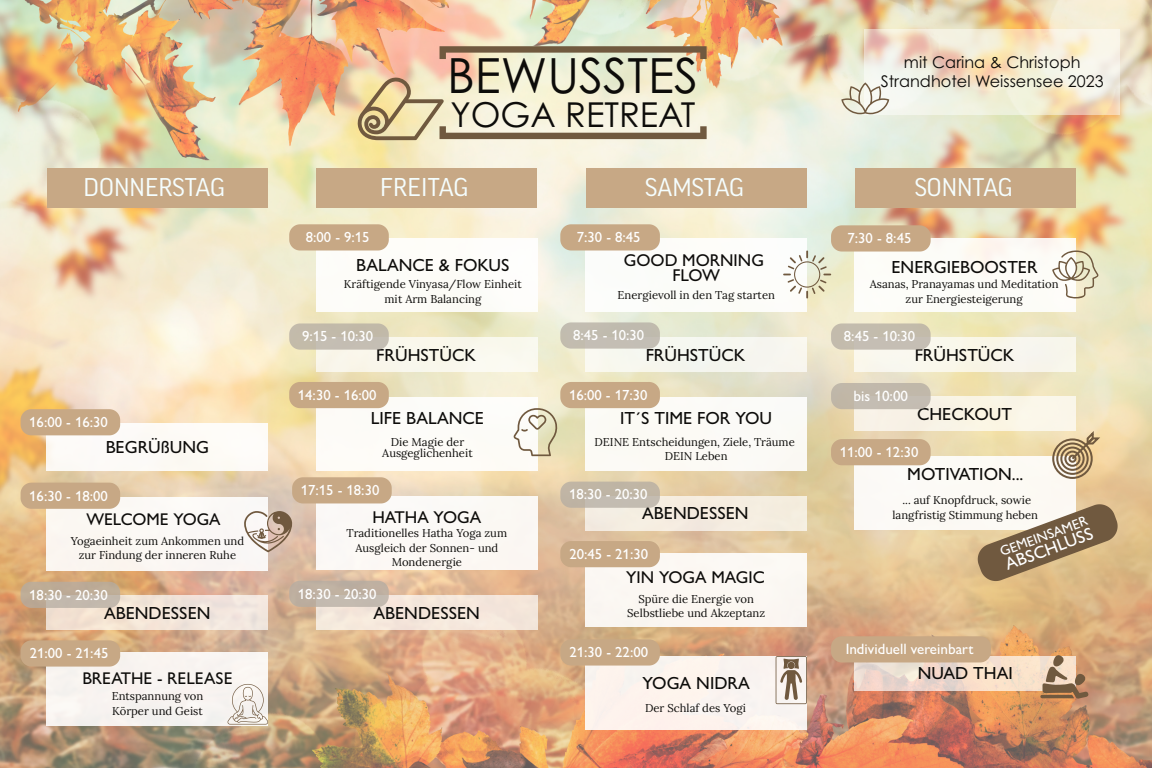
<style>
.page{position:relative;width:1152px;height:768px;background:#fff}
.page>*{position:absolute;margin:0;border:0;box-sizing:border-box;transform-origin:0 0}
.t1{font:48.4px "Century Gothic Pro";color:#0d0c0a}
.t2{font:34.4px "Century Gothic Pro";color:#0d0c0a}
.t3{font:24.8px "Good Pro";color:#f5fefe}
.t4{font:500 17.6px "Gill Sans Nova";color:#0d0c0a}
.t5{font:500 17.6px "Gill Sans Nova";color:#fff}
.t6{font:500 17.2px/14.8px "Gill Sans Nova";color:#0d0c0a;text-align:center}
.t7{font:16px/19.2px "Century Gothic Pro";color:#0d0c0a;text-align:center}
.t8{font:500 15.2px "Gill Sans Nova";color:#fff}
.t9{font:500 14.8px "Gill Sans Nova";color:#fff}
.t10{font:500 14px "Gill Sans Nova";color:#fff}
.t11{font:11.2px/14.8px "Lora";color:#0d0c0a;text-align:center}
</style>
<div class="page">
<img style="left:0;top:0;width:1152px;height:768px">
<div style="left:316px;top:168px;width:221px;height:39px;background:#c7a885"></div>
<div style="left:47px;top:168px;width:221px;height:39px;background:#c7a885"></div>
<div style="left:47px;top:652px;width:221px;height:74px;background:#f8f3f0"></div>
<div style="left:47px;top:497px;width:221px;height:74px;background:#fbf7f4"></div>
<div style="left:854px;top:238px;width:221px;height:74px;background:#fdfcf7"></div>
<div style="left:855px;top:456px;width:221px;height:74px;background:#fcfaf5"></div>
<svg style="left:865px;top:29px;width:255px;height:85px"></svg>
<div style="left:585px;top:656px;width:221px;height:74px;background:#fdf3ee"></div>
<div style="left:585px;top:397px;width:221px;height:74px;background:#fbfaf6"></div>
<div style="left:585px;top:553px;width:221px;height:74px;background:#fbf7f2"></div>
<div style="left:47px;top:423px;width:221px;height:48px;background:#fdfaf7"></div>
<div style="left:47px;top:596px;width:221px;height:34px;background:#f3e5da"></div>
<div style="left:585px;top:496px;width:221px;height:34px;background:#f5ede0"></div>
<svg style="left:855px;top:656px;width:185px;height:34px;fill:#f4dfcb"></svg>
<div style="left:586px;top:338px;width:221px;height:34px;background:#f6f7ef"></div>
<div style="left:855px;top:338px;width:221px;height:34px;background:#f8f6ec"></div>
<div style="left:854px;top:397px;width:221px;height:34px;background:#faf4e6"></div>
<div style="left:586px;top:168px;width:221px;height:39px;background:#c7a885"></div>
<div style="left:855px;top:168px;width:221px;height:39px;background:#c7a885"></div>
<svg style="left:560px;top:322px;width:100px;height:27px"></svg>
<svg style="left:831px;top:323px;width:100px;height:27px"></svg>
<div style="left:831px;top:383px;width:100px;height:26px;background:#c1b8ab"></div>
<svg style="left:21px;top:582px;width:99px;height:26px"></svg>
<div style="left:21px;top:483px;width:99px;height:26px;background:#c7a885"></div>
<div style="left:21px;top:409px;width:99px;height:26px;background:#c7a885"></div>
<div style="left:560px;top:541px;width:100px;height:26px;background:#c7a885"></div>
<div style="left:831px;top:439px;width:100px;height:26px;background:#c7a885"></div>
<div style="left:831px;top:636px;width:160px;height:26px;background:#c7a885"></div>
<svg style="left:978px;top:504px;width:140px;height:77px"></svg>
<svg style="left:560px;top:482px;width:100px;height:26px"></svg>
<svg style="left:21px;top:640px;width:99px;height:27px"></svg>
<svg style="left:560px;top:639px;width:100px;height:27px"></svg>
<div style="left:1052px;top:438px;width:41px;height:41px;border:2px solid #70593f;border-radius:50%"></div>
<div style="left:1056px;top:443px;width:33px;height:32px;border:2px solid #70593f;border-radius:50%"></div>
<div style="left:1060px;top:447px;width:25px;height:24px;border:2px solid #70593f;border-radius:50%"></div>
<div style="left:1064px;top:451px;width:17px;height:16px;border:2px solid #70593f;border-radius:50%"></div>
<div style="left:1068px;top:455px;width:9px;height:8px;border:2px solid #70593f;border-radius:50%"></div>
<svg style="left:1070px;top:429px;width:31px;height:33px"></svg>
<svg style="left:357px;top:46px;width:350px;height:94px"></svg>
<svg style="left:776px;top:656px;width:31px;height:48px"></svg>
<svg style="left:1040px;top:655px;width:48px;height:44px"></svg>
<svg style="left:227px;top:684px;width:41px;height:41px"></svg>
<svg style="left:244px;top:511px;width:48px;height:41px"></svg>
<svg style="left:841px;top:82px;width:48px;height:32px"></svg>
<div style="left:586px;top:238px;width:221px;height:74px;background:#fff"></div>
<svg style="left:1052px;top:251px;width:48px;height:49px"></svg>
<div style="left:316px;top:238px;width:221px;height:74px;background:#fdfcf8"></div>
<svg style="left:289px;top:224px;width:100px;height:27px"></svg>
<div style="left:316px;top:338px;width:221px;height:34px;background:#f9f7ec"></div>
<svg style="left:289px;top:323px;width:100px;height:27px"></svg>
<div style="left:316px;top:397px;width:221px;height:74px;background:#fdfcf8"></div>
<div style="left:289px;top:382px;width:100px;height:26px;background:#c7a885"></div>
<div style="left:316px;top:496px;width:221px;height:74px;background:#fbf8f5"></div>
<div style="left:316px;top:596px;width:221px;height:34px;background:#f4e6db"></div>
<svg style="left:289px;top:581px;width:100px;height:26px"></svg>
<svg style="left:560px;top:224px;width:100px;height:27px"></svg>
<svg style="left:783px;top:225px;width:148px;height:74px"></svg>
<svg style="left:514px;top:382px;width:146px;height:74px"></svg>
<svg style="left:292px;top:477px;width:100px;height:26px"></svg>
<h1 class="t1" style="left:447px;top:46px;width:253px">BEWUSSTES</h1>
<h2 class="t2" style="left:450px;top:93px;width:247px">YOGA RETREAT</h2>
<h3 class="t7" style="left:881px;top:52px;width:224px">mit Carina &amp; Christoph<br>Strandhotel Weissensee 2023</h3>
<h3 class="t3" style="left:84px;top:173px;width:143px">DONNERSTAG</h3>
<h3 class="t3" style="left:380px;top:173px;width:90px">FREITAG</h3>
<h3 class="t3" style="left:645px;top:173px;width:100px">SAMSTAG</h3>
<h3 class="t3" style="left:915px;top:173px;width:100px">SONNTAG</h3>
<h3 class="t9" style="left:306px;top:228px;width:65px">8:00 - 9:15</h3>
<h3 class="t9" style="left:577px;top:228px;width:65px">7:30 - 8:45</h3>
<h3 class="t9" style="left:847px;top:229px;width:65px">7:30 - 8:45</h3>
<h3 class="t4" style="left:356px;top:254px;width:155px">BALANCE &amp; FOKUS</h3>
<p class="t11" style="left:344px;top:276px;width:179px">Kräftigende Vinyasa/Flow Einheit mit Arm Balancing</p>
<h3 class="t6" style="left:624px;top:253px;width:142px">GOOD MORNING<br>FLOW</h3>
<p class="t11" style="left:618px;top:286px;width:159px">Energievoll in den Tag starten</p>
<p class="t11" style="left:870px;top:276px;width:190px">Asanas, Pranayamas und Meditation zur Energiesteigerung</p>
<h3 class="t4" style="left:891px;top:257px;width:148px">ENERGIEBOOSTER</h3>
<h3 class="t9" style="left:302px;top:327px;width:73px">9:15 - 10:30</h3>
<h3 class="t9" style="left:573px;top:326px;width:73px">8:45 - 10:30</h3>
<h3 class="t9" style="left:844px;top:327px;width:73px">8:45 - 10:30</h3>
<h3 class="t4" style="left:376px;top:344px;width:101px">FRÜHSTÜCK</h3>
<h3 class="t4" style="left:646px;top:344px;width:101px">FRÜHSTÜCK</h3>
<h3 class="t4" style="left:915px;top:344px;width:101px">FRÜHSTÜCK</h3>
<h3 class="t9" style="left:298px;top:386px;width:80px">14:30 - 16:00</h3>
<h3 class="t9" style="left:569px;top:386px;width:80px">16:00 - 17:30</h3>
<h3 class="t8" style="left:854px;top:387px;width:56px">bis 10:00</h3>
<h3 class="t9" style="left:29px;top:413px;width:80px">16:00 - 16:30</h3>
<h3 class="t4" style="left:106px;top:436px;width:105px">BEGRÜßUNG</h3>
<h3 class="t4" style="left:371px;top:407px;width:115px">LIFE BALANCE</h3>
<p class="t11" style="left:382px;top:436px;width:92px;line-height:10.8px">Die Magie der<br>Ausgeglichenheit</p>
<h3 class="t4" style="left:620px;top:407px;width:153px">IT´S TIME FOR YOU</h3>
<p class="t11" style="left:595px;top:434px;width:202px;line-height:13.6px">DEINE Entscheidungen, Ziele, Träume<br>DEIN Leben</p>
<h3 class="t4" style="left:917px;top:403px;width:97px">CHECKOUT</h3>
<h3 class="t9" style="left:840px;top:443px;width:80px">11:00 - 12:30</h3>
<h3 class="t4" style="left:907px;top:463px;width:118px">MOTIVATION...</h3>
<h3 class="t9" style="left:29px;top:486px;width:80px">16:30 - 18:00</h3>
<h3 class="t6" style="left:86px;top:512px;width:136px">WELCOME YOGA</h3>
<p class="t11" style="left:71px;top:533px;width:175px">Yogaeinheit zum Ankommen und zur Findung der inneren Ruhe</p>
<h3 class="t9" style="left:301px;top:481px;width:80px">17:15 - 18:30</h3>
<h3 class="t6" style="left:372px;top:509px;width:110px">HATHA YOGA</h3>
<p class="t11" style="left:347px;top:525px;width:162px">Traditionelles Hatha Yoga zum<br>Ausgleich der Sonnen- und<br>Mondenergie</p>
<h3 class="t9" style="left:569px;top:485px;width:80px">18:30 - 20:30</h3>
<h3 class="t4" style="left:642px;top:503px;width:108px">ABENDESSEN</h3>
<h3 class="t9" style="left:569px;top:545px;width:80px">20:45 - 21:30</h3>
<h3 class="t6" style="left:626px;top:569px;width:140px">YIN YOGA MAGIC</h3>
<p class="t11" style="left:892px;top:492px;width:147px">... auf Knopfdruck, sowie langfristig Stimmung heben</p>
<p class="t10" style="left:998px;top:544px;width:94px;rotate:-20deg">GEMEINSAMER</p>
<h3 class="t5" style="left:1002px;top:554px;width:94px;rotate:-20deg">ABSCHLUSS</h3>
<h3 class="t9" style="left:29px;top:586px;width:80px">18:30 - 20:30</h3>
<h3 class="t4" style="left:104px;top:602px;width:108px">ABENDESSEN</h3>
<h3 class="t9" style="left:298px;top:585px;width:80px">18:30 - 20:30</h3>
<h3 class="t4" style="left:374px;top:602px;width:108px">ABENDESSEN</h3>
<p class="t11" style="left:627px;top:590px;width:140px">Spüre die Energie von<br>Selbstliebe und Akzeptanz</p>
<h3 class="t9" style="left:30px;top:644px;width:80px">21:00 - 21:45</h3>
<h3 class="t9" style="left:569px;top:643px;width:80px">21:30 - 22:00</h3>
<h3 class="t6" style="left:82px;top:670px;width:152px">BREATHE - RELEASE</h3>
<p class="t11" style="left:112px;top:688px;width:93px;text-align:left">Entspannung von<br>Körper und Geist</p>
<h3 class="t4" style="left:643px;top:672px;width:109px">YOGA NIDRA</h3>
<p class="t11" style="left:645px;top:700px;width:103px">Der Schlaf des Yogi</p>
<h3 class="t8" style="left:846px;top:640px;width:129px">Individuell vereinbart</h3>
<h3 class="t4" style="left:918px;top:662px;width:97px">NUAD THAI</h3>
</div>
